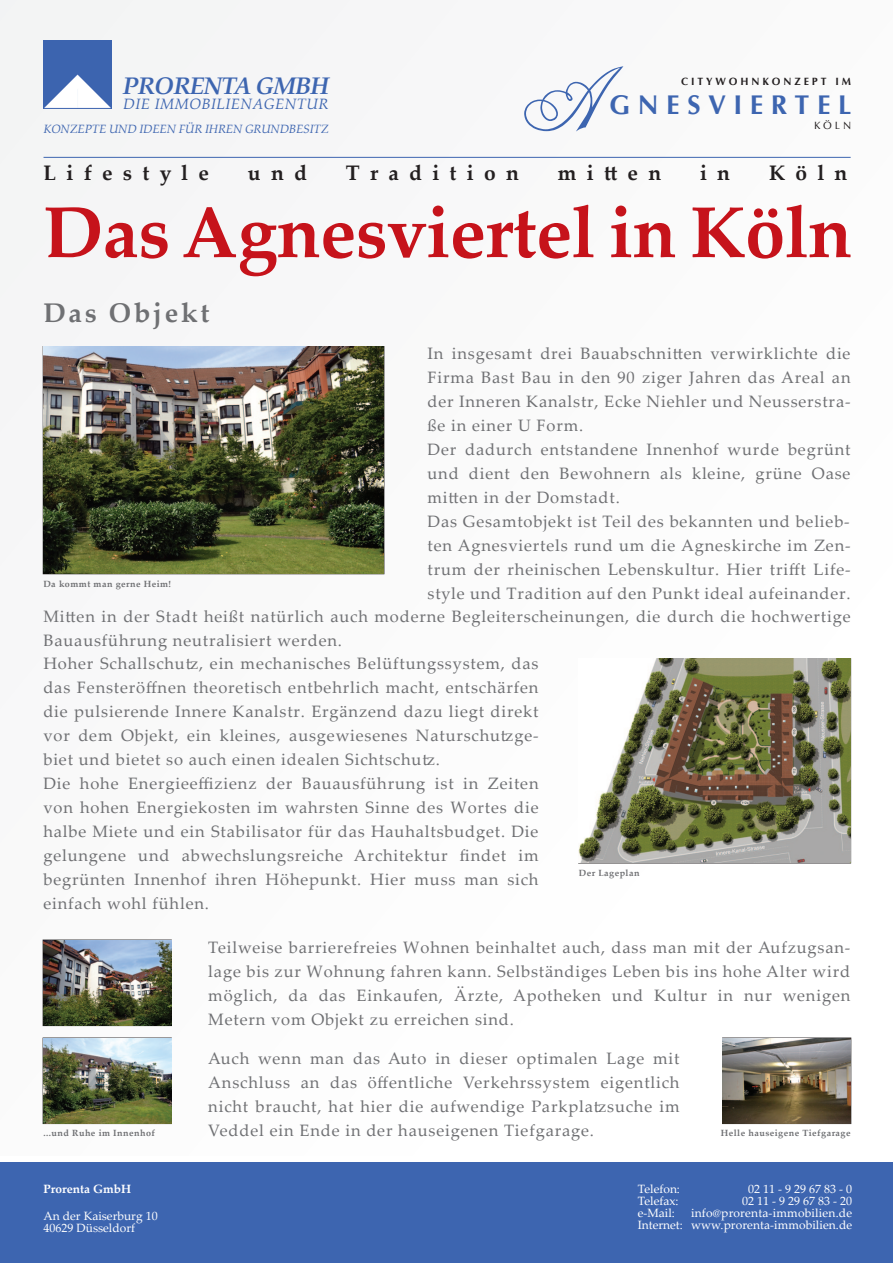
<style>
.page{position:relative;width:893px;height:1263px;background:#fff}
.page>*{position:absolute;margin:0;border:0;box-sizing:border-box;transform-origin:0 0}
.t1{font:700 72px "Palatino Linotype";letter-spacing:-.01em;color:#c6131b}
.t2{font:700 27px "CG Omega";color:#3d65b0}
.t3{font:700 27px "Palatino Linotype";letter-spacing:.1em;color:#6f7073}
.t4{font:italic 700 24px "Palatino Linotype";letter-spacing:-.035em;color:#3d65b0}
.t5{font:700 21px "Palatino Linotype";letter-spacing:.49em;color:#231f20}
.t6{font:16.5px/24px "Palatino Linotype";letter-spacing:.05em;color:#6f7073}
.t7{font:italic 15px "Palatino Linotype";letter-spacing:.03em;color:#3d65b0}
.t8{font:12px/12px "Palatino Linotype";color:#fff}
.t9{font:italic 12px "Palatino Linotype";letter-spacing:-.015em;color:#3d65b0}
.t10{font:700 12px "Palatino Linotype";color:#fff}
.t11{font:700 10.5px "CG Omega";color:#231f20}
.t12{font:10.5px "CG Omega";color:#231f20}
.t13{font:700 9px "Palatino Linotype";letter-spacing:.05em;color:#6f7073}
</style>
<div class="page">
<div style="left:0;top:0;width:893px;height:1155px;background:#fbfbfb"></div>
<div style="left:0;top:1162px;width:893px;height:101px;background:#3d65b0"></div>
<img style="left:44px;top:40px;width:68px;height:68px">
<hr style="left:44px;top:157px;width:807px;height:1px;background:#3d65b0">
<svg style="left:524px;top:66px;width:99px;height:65px"></svg>
<img style="left:43px;top:347px;width:341px;height:226px">
<svg style="left:722px;top:1037px;width:129px;height:87px"></svg>
<img style="left:723px;top:1038px;width:128px;height:85px">
<svg style="left:43px;top:1037px;width:129px;height:87px"></svg>
<img style="left:44px;top:1038px;width:127px;height:85px">
<svg style="left:43px;top:939px;width:129px;height:87px"></svg>
<img style="left:44px;top:940px;width:127px;height:85px">
<img style="left:579px;top:659px;width:271px;height:204px">
<h3 class="t4" style="left:123px;top:69px;width:208px">PRORENTA GMBH</h3>
<p class="t7" style="left:123px;top:93px;width:207px">DIE IMMOBILIENAGENTUR</p>
<p class="t9" style="left:44px;top:121px;width:287px">KONZEPTE UND IDEEN FÜR IHREN GRUNDBESITZ</p>
<p class="t11" style="left:681px;top:75px;width:171px">C I T Y W O H N K O N Z E P T I M</p>
<h2 class="t2" style="left:610px;top:87px;width:243px">G N E S V I E R T E L</h2>
<p class="t12" style="left:814px;top:119px;width:39px">K Ö L N</p>
<p class="t5" style="left:43px;top:158px;width:167px">Lifestyle</p>
<p class="t5" style="left:248px;top:158px;width:60px">und</p>
<p class="t5" style="left:346px;top:158px;width:175px">Tradition</p>
<p class="t5" style="left:558px;top:158px;width:105px">mitten</p>
<p class="t5" style="left:700px;top:158px;width:32px">i n</p>
<p class="t5" style="left:769px;top:158px;width:80px">Köln</p>
<h1 class="t1" style="left:43px;top:181px;width:810px">Das Agnesviertel in Köln</h1>
<h2 class="t3" style="left:43px;top:294px;width:167px">Das Objekt</h2>
<p class="t13" style="left:43px;top:578px;width:129px">Da kommt man gerne Heim!</p>
<p class="t6" style="left:428px;top:341px;width:425px">In insgesamt drei Bauabschnitten verwirklichte die Firma Bast Bau in den 90 ziger Jahren das Areal an der Inneren Kanalstr, Ecke Niehler und Neusserstra&shy;ße in einer U Form.<br>Der dadurch entstandene Innenhof wurde begrünt und dient den Bewohnern als kleine, grüne Oase mitten in der Domstadt.<br>Das Gesamtobjekt ist Teil des bekannten und belieb&shy;ten Agnesviertels rund um die Agneskirche im Zen&shy;trum der rheinischen Lebenskultur. Hier trifft Life&shy;style und Tradition auf den Punkt ideal aufeinander.</p>
<p class="t6" style="left:44px;top:603px;width:808px">Mitten in der Stadt heißt natürlich auch moderne Begleiterscheinungen, die durch die hochwertige<br>Bauausführung neutralisiert werden.</p>
<p class="t6" style="left:43px;top:651px;width:497px">Hoher Schallschutz, ein mechanisches Belüftungssystem, das das Fensteröffnen theoretisch entbehrlich macht, entschärfen die pulsierende Innere Kanalstr. Ergänzend dazu liegt direkt vor dem Objekt, ein kleines, ausgewiesenes Naturschutzge&shy;biet und bietet so auch einen idealen Sichtschutz.<br>Die hohe Energieeffizienz der Bauausführung ist in Zeiten von hohen Energiekosten im wahrsten Sinne des Wortes die halbe Miete und ein Stabilisator für das Hauhaltsbudget. Die gelungene und abwechslungsreiche Architektur findet im begrünten Innenhof ihren Höhepunkt. Hier muss man sich einfach wohl fühlen.</p>
<p class="t13" style="left:579px;top:866px;width:62px">Der Lageplan</p>
<p class="t6" style="left:208px;top:935px;width:643px;text-align:justify">Teilweise barrierefreies Wohnen beinhaltet auch, dass man mit der Aufzugsan&shy;lage bis zur Wohnung fahren kann. Selbständiges Leben bis ins hohe Alter wird möglich, da das Einkaufen, Ärzte, Apotheken und Kultur in nur wenigen Metern vom Objekt zu erreichen sind.</p>
<p class="t6" style="left:208px;top:1045px;width:473px;text-align:justify">Auch wenn man das Auto in dieser optimalen Lage mit Anschluss an das öffentliche Verkehrssystem eigentlich nicht braucht, hat hier die aufwendige Parkplatzsuche im</p>
<p class="t13" style="left:43px;top:1127px;width:113px">...und Ruhe im Innenhof</p>
<p class="t6" style="left:208px;top:1117px;width:387px">Veddel ein Ende in der hauseigenen Tiefgarage.</p>
<p class="t13" style="left:721px;top:1127px;width:131px">Helle hauseigene Tiefgarage</p>
<p class="t10" style="left:44px;top:1181px;width:89px">Prorenta GmbH</p>
<p class="t8" style="left:44px;top:1209px;width:116px">An der Kaiserburg 10<br>40629 Düsseldorf</p>
<p class="t8" style="left:638px;top:1183px;width:47px">Telefon:<br>Telefax: e-Mail:<br>Internet:</p>
<p class="t8" style="left:691px;top:1183px;width:163px;text-align:right">02 11 - 9 29 67 83 - 0<br>02 11 - 9 29 67 83 - 20 info@prorenta-immobilien.de www.prorenta-immobilien.de</p>
</div>
